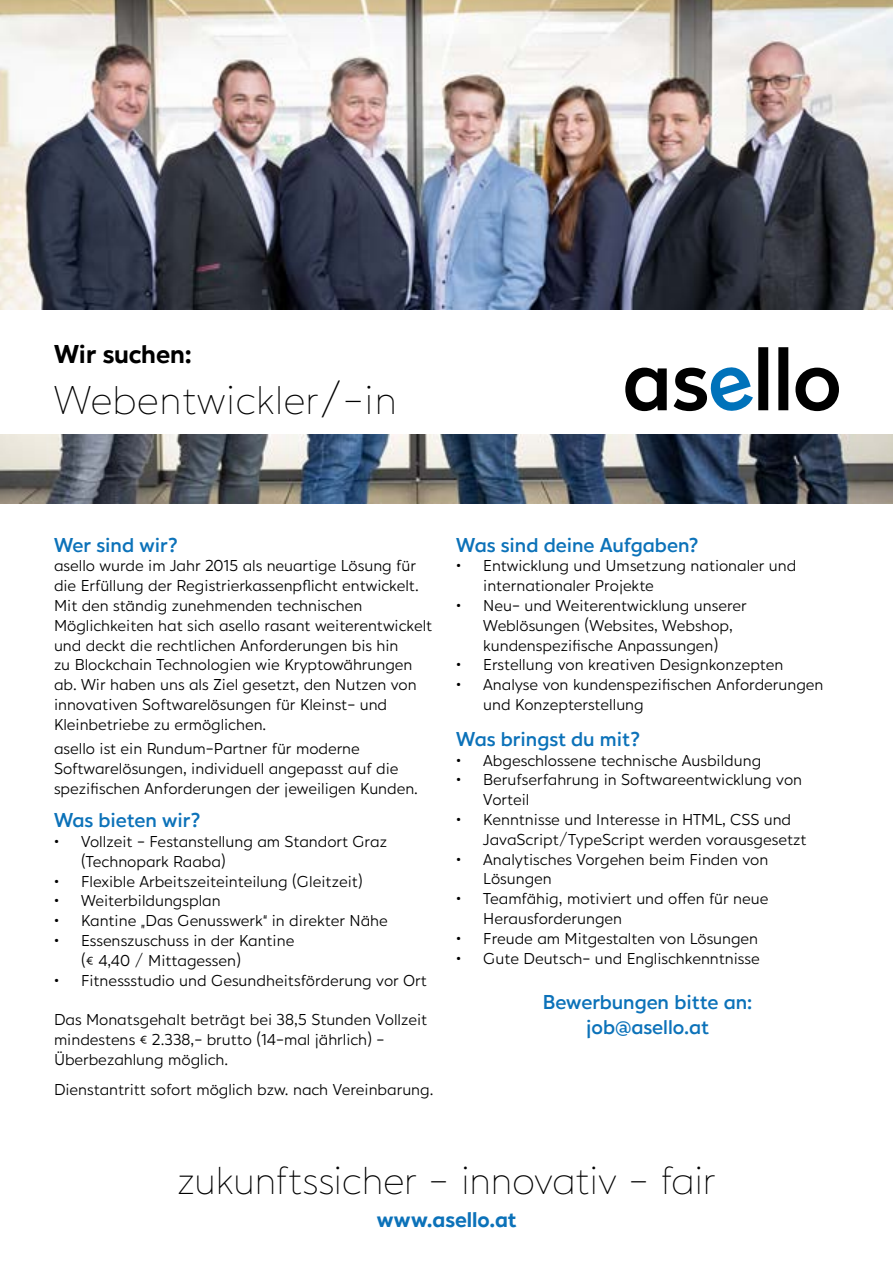
<style>
.page{position:relative;width:893px;height:1263px;background:#fff}
.page>*{position:absolute;margin:0;border:0;box-sizing:border-box;transform-origin:0 0}
.t1{font:100 42px "Hartwell Alt";color:#000}
.t2{font:100 40.8px "Hartwell Alt";letter-spacing:-.02em;color:#000}
.t3{font:700 27px "Hartwell Alt";letter-spacing:-.005em;color:#000}
.t4{font:700 22.5px "Hartwell Alt";color:#0c72b9}
.t5{font:600 21px/25.2px "Hartwell Alt";color:#0c72b9;text-align:center}
.t6{font:16.5px/19.8px "Hartwell Alt";color:#000}
</style>
<div class="page">
<img style="left:0;top:0;width:893px;height:504px">
<div style="left:0;top:310px;width:893px;height:124px;background:#fff"></div>
<svg style="left:625px;top:347px;width:214px;height:65px"></svg>
<h3 class="t3" style="left:54px;top:338px;width:139px">Wir suchen:</h3>
<h1 class="t1" style="left:54px;top:375px;width:345px">Webentwickler/-in</h1>
<p class="t5" style="left:54px;top:534px;width:125px">Wer sind wir?</p>
<p class="t6" style="left:54px;top:557px;width:380px">asello wurde im Jahr 2015 als neuartige Lösung für die Erfüllung der Registrierkassenpflicht entwickelt.<br>Mit den ständig zunehmenden technischen Möglichkeiten hat sich asello rasant weiterentwickelt und deckt die rechtlichen Anforderungen bis hin<br>zu Blockchain Technologien wie Kryptowährungen ab. Wir haben uns als Ziel gesetzt, den Nutzen von innovativen Softwarelösungen für Kleinst- und Kleinbetriebe zu ermöglichen.</p>
<p class="t6" style="left:54px;top:740px;width:365px">asello ist ein Rundum-Partner für moderne<br>Softwarelösungen, individuell angepasst auf die spezifischen Anforderungen der jeweiligen Kunden.</p>
<p class="t5" style="left:54px;top:809px;width:148px">Was bieten wir?</p>
<p class="t6" style="left:81px;top:833px;width:308px;text-indent:-27px">• Vollzeit - Festanstellung am Standort Graz (Technopark Raaba)</p>
<p class="t6" style="left:54px;top:873px;width:310px">• Flexible Arbeitszeiteinteilung (Gleitzeit)</p>
<p class="t6" style="left:54px;top:892px;width:168px">• Weiterbildungsplan</p>
<p class="t6" style="left:54px;top:912px;width:335px">• Kantine „Das Genusswerk“ in direkter Nähe</p>
<p class="t6" style="left:81px;top:932px;width:215px;text-indent:-27px">• Essenszuschuss in der Kantine (€ 4,40 / Mittagessen)</p>
<p class="t6" style="left:54px;top:972px;width:374px">• Fitnessstudio und Gesundheitsförderung vor Ort</p>
<p class="t6" style="left:54px;top:1011px;width:375px">Das Monatsgehalt beträgt bei 38,5 Stunden Vollzeit mindestens € 2.338,- brutto (14-mal jährlich) -<br>Überbezahlung möglich.</p>
<p class="t6" style="left:54px;top:1081px;width:381px">Dienstantritt sofort möglich bzw. nach Vereinbarung.</p>
<p class="t5" style="left:456px;top:534px;width:244px">Was sind deine Aufgaben?</p>
<p class="t6" style="left:483px;top:557px;width:315px;text-indent:-27px">• Entwicklung und Umsetzung nationaler und internationaler Projekte</p>
<p class="t6" style="left:483px;top:597px;width:265px;text-indent:-27px">• Neu- und Weiterentwicklung unserer<br>Weblösungen (Websites, Webshop, kundenspezifische Anpassungen)</p>
<p class="t6" style="left:456px;top:656px;width:329px">• Erstellung von kreativen Designkonzepten</p>
<p class="t6" style="left:483px;top:676px;width:342px;text-indent:-27px">• Analyse von kundenspezifischen Anforderungen und Konzepterstellung</p>
<p class="t5" style="left:456px;top:728px;width:186px">Was bringst du mit?</p>
<p class="t6" style="left:456px;top:752px;width:307px">• Abgeschlossene technische Ausbildung</p>
<p class="t6" style="left:483px;top:771px;width:320px;text-indent:-27px">• Berufserfahrung in Softwareentwicklung von<br>Vorteil</p>
<p class="t6" style="left:483px;top:811px;width:325px;text-indent:-27px">• Kenntnisse und Interesse in HTML, CSS und<br>JavaScript/TypeScript werden vorausgesetzt</p>
<p class="t6" style="left:483px;top:851px;width:287px;text-indent:-27px">• Analytisches Vorgehen beim Finden von<br>Lösungen</p>
<p class="t6" style="left:483px;top:890px;width:287px;text-indent:-27px">• Teamfähig, motiviert und offen für neue<br>Herausforderungen</p>
<p class="t6" style="left:456px;top:930px;width:303px">• Freude am Mitgestalten von Lösungen</p>
<p class="t6" style="left:456px;top:950px;width:305px">• Gute Deutsch- und Englischkenntnisse</p>
<p class="t5" style="left:543px;top:991px;width:211px">Bewerbungen bitte an: job@asello.at</p>
<h2 class="t2" style="left:177px;top:1157px;width:540px">zukunftssicher - innovativ - fair</h2>
<h3 class="t4" style="left:377px;top:1207px;width:141px">www.asello.at</h3>
</div>
